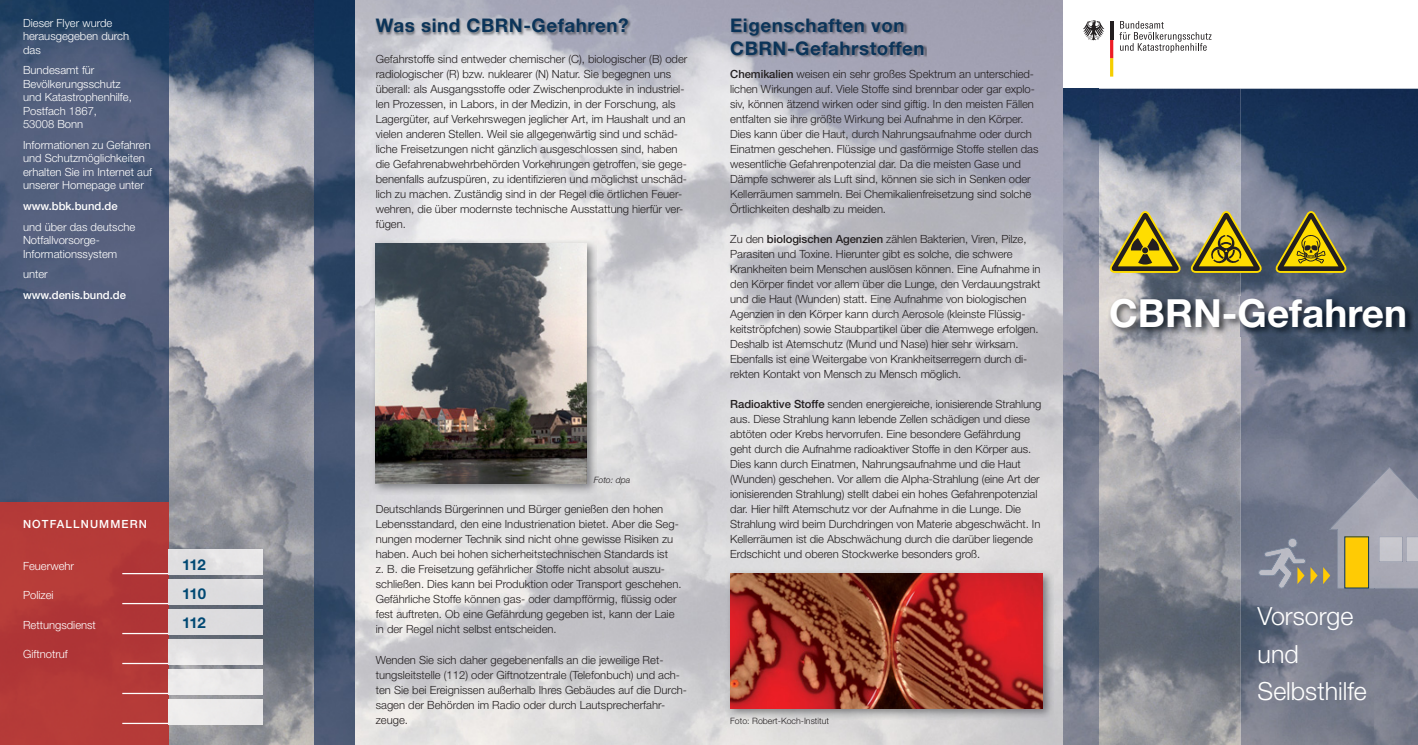
<style>
.page{position:relative;width:1418px;height:745px;background:#fff}
.page>*{position:absolute;margin:0;border:0;box-sizing:border-box;transform-origin:0 0}
.t1{font:700 38.75px "Helvetica Neue";color:#fff}
.t2{font:300 25px/37.1px "Helvetica Neue";color:#fff}
.t3{font:700 18.75px/22.5px "Helvetica Neue";letter-spacing:.03em;color:#0b3459}
.t4{font:700 15px/29.1px "Helvetica Neue";letter-spacing:-.04em;color:#004873}
.t5{font:300 11.25px/15px "Helvetica Neue";letter-spacing:-.005em;color:#231f20}
.t6{font:300 11.25px/13.5px "Helvetica Neue";color:#fff}
.t7{font:500 11.25px "Helvetica Neue";color:#fff}
.t8{font:500 11.25px "Helvetica Neue";letter-spacing:.1em;color:#fff}
.t9{font:300 8.75px "Helvetica Neue";color:#231f20}
.t10{font:italic 300 8.75px "Helvetica Neue";color:#231f20}
.s1{font-weight:500}
</style>
<div class="page">
<img style="left:1098px;top:89px;width:142px;height:655px">
<svg style="left:1110px;top:40px;width:3px;height:37px"></svg>
<svg style="left:1083px;top:20px;width:21px;height:20px"></svg>
<hr style="left:1110px;top:21px;width:3px;height:19px;background:#231f20">
<svg style="left:1119px;top:21px;width:92px;height:32px"></svg>
<img style="left:1240px;top:89px;width:177px;height:349px">
<img style="left:1240px;top:438px;width:134px;height:306px">
<img style="left:1374px;top:438px;width:43px;height:29px">
<img style="left:1374px;top:588px;width:43px;height:156px">
<img style="left:1063px;top:89px;width:35px;height:655px">
<svg style="left:1287px;top:538px;width:10px;height:9px"></svg>
<img style="left:1258px;top:547px;width:47px;height:41px">
<img style="left:1329px;top:467px;width:88px;height:121px">
<div style="left:1344px;top:536px;width:24px;height:51px;background:#ffcb04"></div>
<div style="left:1344px;top:536px;width:24px;height:52px;border:1px solid #0b3459"></div>
<img style="left:1378px;top:536px;width:24px;height:26px">
<img style="left:1405px;top:536px;width:12px;height:26px">
<svg style="left:1297px;top:566px;width:7px;height:17px"></svg>
<svg style="left:1310px;top:566px;width:7px;height:17px"></svg>
<svg style="left:1323px;top:566px;width:7px;height:17px"></svg>
<img style="left:1108px;top:296px;width:305px;height:40px">
<svg style="left:1109px;top:211px;width:72px;height:62px;background:#a99d5c"></svg>
<svg style="left:1190px;top:211px;width:72px;height:62px;background:#9f9555"></svg>
<svg style="left:1275px;top:211px;width:71px;height:62px;background:#8b8243"></svg>
<img style="left:375px;top:18px;width:256px;height:18px">
<img style="left:730px;top:18px;width:196px;height:40px">
<img style="left:725px;top:568px;width:328px;height:150px">
<img style="left:730px;top:573px;width:312px;height:134px">
<img style="left:371px;top:238px;width:226px;height:255px">
<img style="left:376px;top:243px;width:210px;height:240px">
<img style="left:168px;top:0;width:187px;height:744px">
<svg style="left:0;top:0;width:168px;height:502px;background:#485876"></svg>
<div style="left:0;top:502px;width:168px;height:242px;background:#b53a38"></div>
<div style="left:168px;top:549px;width:94px;height:25px;background:#e2e1e3"></div>
<div style="left:168px;top:579px;width:94px;height:24px;background:#dddcdf"></div>
<div style="left:168px;top:609px;width:94px;height:24px;background:#dddcde"></div>
<div style="left:168px;top:639px;width:94px;height:24px;background:#e1e0e1"></div>
<div style="left:168px;top:669px;width:94px;height:24px;background:#ebeaea"></div>
<div style="left:168px;top:699px;width:94px;height:24px;background:#eceaea"></div>
<hr style="left:122px;top:572px;width:46px;height:2px;background:#fff">
<hr style="left:122px;top:602px;width:46px;height:1px;background:#fff">
<hr style="left:122px;top:632px;width:46px;height:1px;background:#fff">
<hr style="left:122px;top:662px;width:46px;height:1px;background:#fff">
<hr style="left:122px;top:692px;width:46px;height:1px;background:#fff">
<hr style="left:122px;top:722px;width:46px;height:1px;background:#fff">
<svg style="left:314px;top:0;width:40px;height:744px;background:#3b4f6d"></svg>
<p class="t6" style="left:23px;top:17px;width:108px">Dieser Flyer wurde herausgegeben durch das</p>
<p class="t6" style="left:23px;top:64px;width:110px">Bundesamt für<br>Bevölkerungsschutz und Katastrophenhilfe,<br>Postfach 1867,<br>53008 Bonn</p>
<p class="t6" style="left:23px;top:139px;width:130px">Informationen zu Gefahren und Schutzmöglichkeiten erhalten Sie im Internet auf unserer Homepage unter</p>
<p class="t7" style="left:23px;top:202px;width:96px">www.bbk.bund.de</p>
<p class="t6" style="left:23px;top:221px;width:114px">und über das deutsche<br>Notfallvorsorge-<br>Informationssystem</p>
<p class="t6" style="left:23px;top:268px;width:26px">unter</p>
<p class="t7" style="left:23px;top:291px;width:104px">www.denis.bund.de</p>
<p class="t8" style="left:23px;top:520px;width:125px">NOTFALLNUMMERN</p>
<p class="t6" style="left:23px;top:559px;width:53px">Feuerwehr</p>
<p class="t6" style="left:23px;top:589px;width:32px">Polizei</p>
<p class="t6" style="left:23px;top:618px;width:74px">Rettungsdienst</p>
<p class="t6" style="left:23px;top:648px;width:46px">Giftnotruf</p>
<h3 class="t4" style="left:182px;top:551px;width:25px">112<br>110</h3>
<h3 class="t4" style="left:182px;top:609px;width:25px">112</h3>
<h3 class="t3" style="left:376px;top:16px;width:254px">Was sind CBRN-Gefahren?</h3>
<h3 class="t3" style="left:730px;top:16px;width:196px">Eigenschaften von<br>CBRN-Gefahrstoffen</h3>
<p class="t5" style="left:376px;top:52px;width:313px">Gefahrstoffe sind entweder chemischer (C), biologischer (B) oder radiologischer (R) bzw. nuklearer (N) Natur. Sie begegnen uns überall: als Ausgangsstoffe oder Zwischenprodukte in industriel&shy;len Prozessen, in Labors, in der Medizin, in der Forschung, als Lagergüter, auf Verkehrswegen jeglicher Art, im Haushalt und an vielen anderen Stellen. Weil sie allgegenwärtig sind und schäd&shy;liche Freisetzungen nicht gänzlich ausgeschlossen sind, haben die Gefahrenabwehrbehörden Vorkehrungen getroffen, sie gege&shy;benenfalls aufzuspüren, zu identifizieren und möglichst unschäd&shy;lich zu machen. Zuständig sind in der Regel die örtlichen Feuer&shy;wehren, die über modernste technische Ausstattung hierfür ver&shy;fügen.</p>
<p class="t5" style="left:730px;top:67px;width:310px"><span class="s1">Chemikalien</span> weisen ein sehr großes Spektrum an unterschied&shy;lichen Wirkungen auf. Viele Stoffe sind brennbar oder gar explo&shy;siv, können ätzend wirken oder sind giftig. In den meisten Fällen entfalten sie ihre größte Wirkung bei Aufnahme in den Körper.<br>Dies kann über die Haut, durch Nahrungsaufnahme oder durch Einatmen geschehen. Flüssige und gasförmige Stoffe stellen das wesentliche Gefahrenpotenzial dar. Da die meisten Gase und Dämpfe schwerer als Luft sind, können sie sich in Senken oder Kellerräumen sammeln. Bei Chemikalienfreisetzung sind solche Örtlichkeiten deshalb zu meiden.</p>
<p class="t5" style="left:730px;top:232px;width:312px">Zu den <span class="s1">biologischen Agenzien</span> zählen Bakterien, Viren, Pilze, Parasiten und Toxine. Hierunter gibt es solche, die schwere Krankheiten beim Menschen auslösen können. Eine Aufnahme in den Körper findet vor allem über die Lunge, den Verdauungstrakt und die Haut (Wunden) statt. Eine Aufnahme von biologischen Agenzien in den Körper kann durch Aerosole (kleinste Flüssig&shy;keitströpfchen) sowie Staubpartikel über die Atemwege erfolgen.<br>Deshalb ist Atemschutz (Mund und Nase) hier sehr wirksam.<br>Ebenfalls ist eine Weitergabe von Krankheitserregern durch di&shy;rekten Kontakt von Mensch zu Mensch möglich.</p>
<p class="t5" style="left:730px;top:397px;width:313px"><span class="s1">Radioaktive Stoffe</span> senden energiereiche, ionisierende Strahlung aus. Diese Strahlung kann lebende Zellen schädigen und diese abtöten oder Krebs hervorrufen. Eine besondere Gefährdung geht durch die Aufnahme radioaktiver Stoffe in den Körper aus.<br>Dies kann durch Einatmen, Nahrungsaufnahme und die Haut (Wunden) geschehen. Vor allem die Alpha-Strahlung (eine Art der ionisierenden Strahlung) stellt dabei ein hohes Gefahrenpotenzial dar. Hier hilft Atemschutz vor der Aufnahme in die Lunge. Die Strahlung wird beim Durchdringen von Materie abgeschwächt. In Kellerräumen ist die Abschwächung durch die darüber liegende Erdschicht und oberen Stockwerke besonders groß.</p>
<p class="t10" style="left:594px;top:476px;width:38px">Foto: dpa</p>
<p class="t5" style="left:376px;top:502px;width:307px">Deutschlands Bürgerinnen und Bürger genießen den hohen Lebensstandard, den eine Industrienation bietet. Aber die Seg&shy;nungen moderner Technik sind nicht ohne gewisse Risiken zu haben. Auch bei hohen sicherheitstechnischen Standards ist<br>z. B. die Freisetzung gefährlicher Stoffe nicht absolut auszu&shy;schließen. Dies kann bei Produktion oder Transport geschehen.<br>Gefährliche Stoffe können gas- oder dampfförmig, flüssig oder fest auftreten. Ob eine Gefährdung gegeben ist, kann der Laie in der Regel nicht selbst entscheiden.</p>
<p class="t5" style="left:376px;top:652px;width:313px">Wenden Sie sich daher gegebenenfalls an die jeweilige Ret&shy;tungsleitstelle (112) oder Giftnotzentrale (Telefonbuch) und ach&shy;ten Sie bei Ereignissen außerhalb Ihres Gebäudes auf die Durch&shy;sagen der Behörden im Radio oder durch Lautsprecherfahr&shy;zeuge.</p>
<p class="t9" style="left:730px;top:716px;width:100px">Foto: Robert-Koch-Institut</p>
<h1 class="t1" style="left:1109px;top:299px;width:299px">CBRN-Gefahren</h1>
<h2 class="t2" style="left:1257px;top:600px;width:111px">Vorsorge und<br>Selbsthilfe</h2>
</div>
